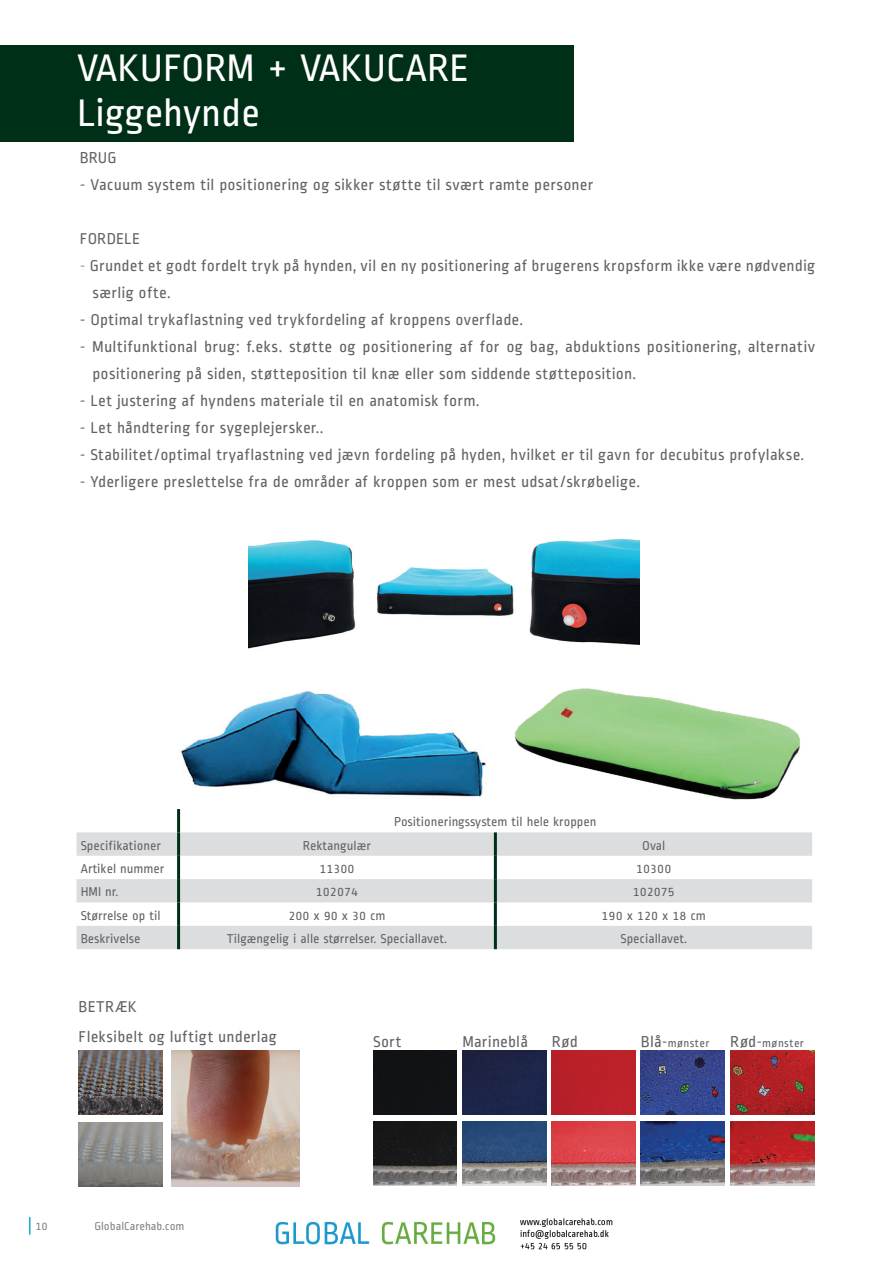
<style>
.page{position:relative;width:893px;height:1263px;background:#fff}
.page>*{position:absolute;margin:0;border:0;box-sizing:border-box;transform-origin:0 0}
.t1{font:40.5px/45px "Ropa Sans";color:#fff}
.t2{font:16.5px/27px "Ropa Sans";letter-spacing:.015em;color:#636366}
.t3{font:13.5px "Ropa Sans";color:#636366}
.t4{font:12px "Ropa Sans";letter-spacing:.035em;color:#636366}
.t5{font:12px "Ropa Sans";color:#808285}
.s1{color:#939598}
.s2{font-size:16.5px}
</style>
<div class="page">
<img style="left:275px;top:1218px;width:338px;height:32px">
<svg style="left:29px;top:1217px;width:2px;height:18px"></svg>
<div style="left:373px;top:1050px;width:84px;height:64px;background:#111315"></div>
<img style="left:373px;top:1121px;width:84px;height:64px">
<div style="left:462px;top:1050px;width:84px;height:64px;background:#1d2547"></div>
<img style="left:462px;top:1121px;width:84px;height:64px">
<div style="left:552px;top:1050px;width:83px;height:64px;background:#bb2129"></div>
<img style="left:552px;top:1121px;width:83px;height:64px">
<img style="left:641px;top:1050px;width:84px;height:64px">
<img style="left:641px;top:1121px;width:84px;height:64px">
<img style="left:730px;top:1050px;width:84px;height:64px">
<img style="left:730px;top:1121px;width:84px;height:64px">
<img style="left:79px;top:1051px;width:83px;height:64px">
<img style="left:79px;top:1122px;width:83px;height:64px">
<img style="left:172px;top:1051px;width:128px;height:135px">
<img style="left:529px;top:538px;width:111px;height:107px">
<img style="left:377px;top:567px;width:137px;height:49px">
<img style="left:249px;top:540px;width:107px;height:109px">
<img style="left:181px;top:691px;width:305px;height:106px">
<img style="left:514px;top:688px;width:286px;height:112px">
<div style="left:0;top:45px;width:573px;height:96px;background:#002f18"></div>
<svg style="left:77px;top:832px;width:735px;height:117px;fill:#dcdddf"></svg>
<hr style="left:494px;top:832px;width:3px;height:24px;background:#002f18">
<hr style="left:494px;top:856px;width:3px;height:23px;background:#002f18">
<hr style="left:494px;top:879px;width:3px;height:23px;background:#002f18">
<hr style="left:494px;top:902px;width:3px;height:24px;background:#002f18">
<hr style="left:494px;top:926px;width:3px;height:23px;background:#002f18">
<hr style="left:177px;top:809px;width:3px;height:23px;background:#002f18">
<hr style="left:177px;top:832px;width:3px;height:24px;background:#002f18">
<hr style="left:177px;top:856px;width:3px;height:23px;background:#002f18">
<hr style="left:177px;top:879px;width:3px;height:23px;background:#002f18">
<hr style="left:177px;top:902px;width:3px;height:24px;background:#002f18">
<hr style="left:177px;top:926px;width:3px;height:23px;background:#002f18">
<h1 class="t1" style="left:77px;top:46px;width:393px">VAKUFORM + VAKUCARE<br>Liggehynde</h1>
<p class="t2" style="left:80px;top:145px;width:38px">BRUG</p>
<p class="t2" style="left:80px;top:172px;width:515px">- Vacuum system til positionering og sikker støtte til svært ramte personer</p>
<p class="t2" style="left:80px;top:226px;width:62px">FORDELE</p>
<p class="t2" style="left:92px;top:253px;width:724px;text-indent:-13px"><span class="s1">-</span> Grundet et godt fordelt tryk på hynden, vil en ny positionering af brugerens kropsform ikke være nødvendig særlig ofte.</p>
<p class="t2" style="left:80px;top:307px;width:445px">- Optimal trykaflastning ved trykfordeling af kroppens overflade.</p>
<p class="t2" style="left:92px;top:334px;width:724px;text-indent:-13px">- Multifunktional brug: f.eks. støtte og positionering af for og bag, abduktions positionering, alternativ positionering på siden, støtteposition til knæ eller som siddende støtteposition.</p>
<p class="t2" style="left:80px;top:388px;width:401px">- Let justering af hyndens materiale til en anatomisk form.</p>
<p class="t2" style="left:80px;top:415px;width:245px">- Let håndtering for sygeplejersker..</p>
<p class="t2" style="left:80px;top:442px;width:726px">- Stabilitet/optimal tryaflastning ved jævn fordeling på hyden, hvilket er til gavn for decubitus profylakse.</p>
<p class="t2" style="left:80px;top:469px;width:562px">- Yderligere preslettelse fra de områder af kroppen som er mest udsat/skrøbelige.</p>
<p class="t3" style="left:394px;top:815px;width:204px">Positioneringssystem til hele kroppen</p>
<p class="t3" style="left:81px;top:838px;width:82px">Specifikationer</p>
<p class="t3" style="left:303px;top:838px;width:70px">Rektangulær</p>
<p class="t3" style="left:642px;top:838px;width:25px">Oval</p>
<p class="t3" style="left:81px;top:862px;width:85px">Artikel nummer</p>
<p class="t3" style="left:319px;top:862px;width:37px">11300</p>
<p class="t3" style="left:636px;top:862px;width:37px">10300</p>
<p class="t3" style="left:81px;top:885px;width:39px">HMI nr.</p>
<p class="t3" style="left:316px;top:885px;width:44px">102074</p>
<p class="t3" style="left:633px;top:885px;width:44px">102075</p>
<p class="t3" style="left:81px;top:908px;width:81px">Størrelse op til</p>
<p class="t3" style="left:288px;top:908px;width:99px">200 x 90 x 30 cm</p>
<p class="t3" style="left:602px;top:908px;width:106px">190 x 120 x 18 cm</p>
<p class="t3" style="left:81px;top:932px;width:61px">Beskrivelse</p>
<p class="t3" style="left:227px;top:932px;width:222px">Tilgængelig i alle størrelser. Speciallavet.</p>
<p class="t3" style="left:620px;top:932px;width:68px">Speciallavet.</p>
<p class="t2" style="left:79px;top:993px;width:60px">BETRÆK</p>
<p class="t2" style="left:79px;top:1023px;width:200px">Fleksibelt og luftigt underlag</p>
<p class="t5" style="left:35px;top:1219px;width:14px">10</p>
<p class="t5" style="left:94px;top:1219px;width:92px">GlobalCarehab.com</p>
<p class="t2" style="left:373px;top:1028px;width:30px">Sort</p>
<p class="t2" style="left:462px;top:1028px;width:67px">Marineblå</p>
<p class="t2" style="left:552px;top:1028px;width:28px">Rød</p>
<p class="t4" style="left:641px;top:1037px;width:70px"><span class="s2">Blå-</span>mønster</p>
<p class="t4" style="left:730px;top:1037px;width:75px"><span class="s2">Rød-</span>mønster</p>
</div>
